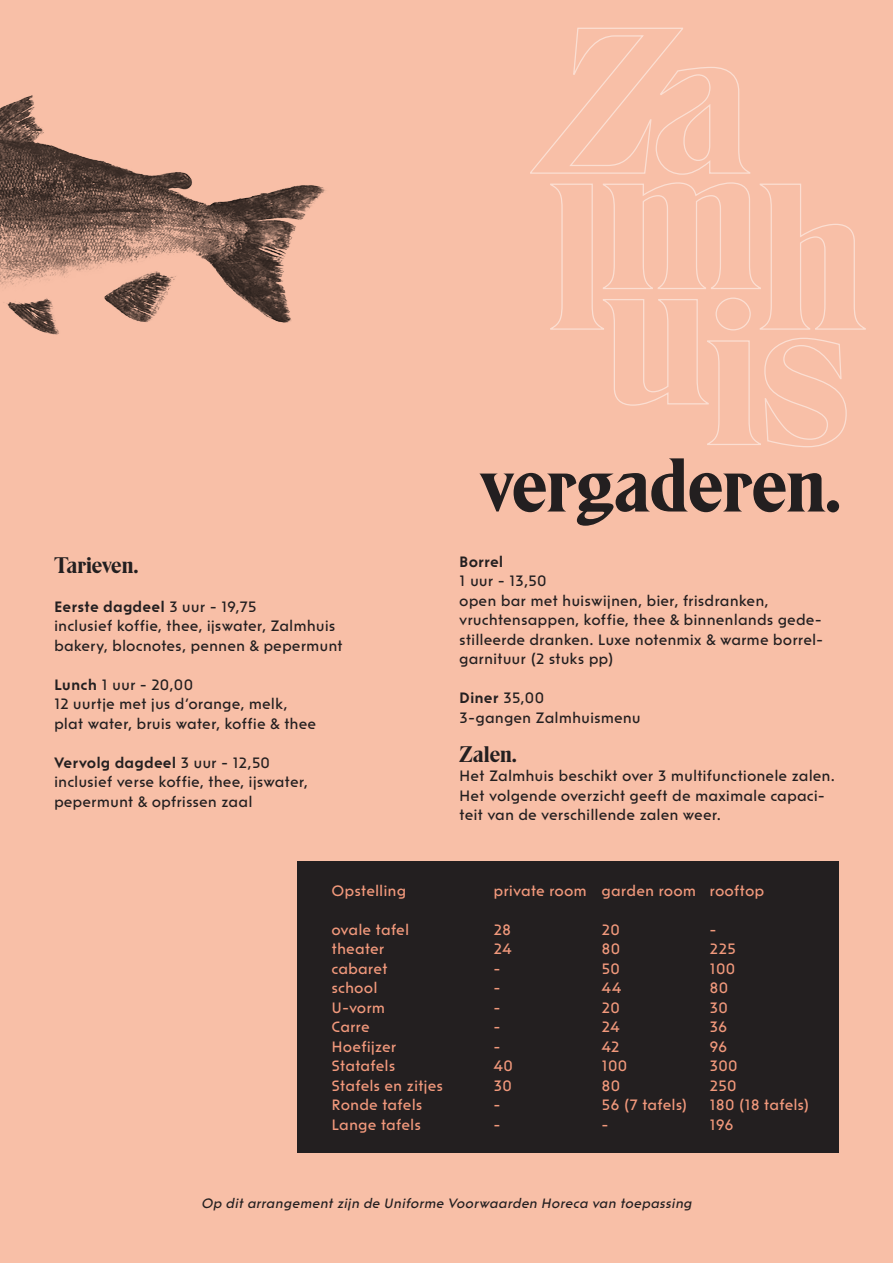
<style>
.page{position:relative;width:893px;height:1263px;background:#f8bfa7}
.page>*{position:absolute;margin:0;border:0;box-sizing:border-box;transform-origin:0 0}
.t1{font:75.9px "Eksell Display Small";letter-spacing:-.01em;color:#231f20}
.Alineastijl_1{font:500 22.5px "Eksell Display";letter-spacing:-.01em;color:#231f20}
.Alineastijl_1-2{font:500 15px/19.5px "Funkis C Sharp Inktraps";letter-spacing:-.005em;color:#231f20;text-align:justify}
.Alineastijl_1-3{font:500 15px "Funkis C Sharp Inktraps";letter-spacing:-.005em;color:#f2997c}
.Alineastijl_1-4{font:700 15px "Funkis C Sharp Inktraps";letter-spacing:.005em;color:#231f20}
.Alineastijl_1-5{font:italic 500 13.5px "Funkis C Sharp Inktraps";color:#231f20}
.s1{font-weight:500}
.s2{font-weight:700}
</style>
<div class="page">
<svg style="left:550px;top:182px;width:316px;height:266px"></svg>
<svg style="left:530px;top:27px;width:221px;height:148px"></svg>
<img style="left:0;top:95px;width:326px;height:240px">
<div style="left:298px;top:861px;width:541px;height:291px;background:#231f20"></div>
<p class="Alineastijl_1" style="left:54px;top:552px;width:86px">Tarieven.</p>
<p class="Alineastijl_1-4" style="left:54px;top:597px;width:204px">Eerste dagdeel <span class="s1">3 uur - 19,75</span></p>
<p class="Alineastijl_1-2" style="left:54px;top:616px;width:283px">inclusief koffie, thee, ijswater, Zalmhuis</p>
<p class="Alineastijl_1-2" style="left:54px;top:636px;width:290px">bakery, blocnotes, pennen &amp; pepermunt</p>
<p class="Alineastijl_1-2" style="left:54px;top:675px;width:147px"><span class="s2">Lunch</span> 1 uur - 20,00   </p>
<p class="Alineastijl_1-2" style="left:54px;top:694px;width:235px">12 uurtje met jus d’orange, melk,</p>
<p class="Alineastijl_1-2" style="left:54px;top:714px;width:264px">plat water, bruis water, koffie &amp; thee</p>
<p class="Alineastijl_1-4" style="left:54px;top:753px;width:218px">Vervolg dagdeel <span class="s1">3 uur - 12,50</span></p>
<p class="Alineastijl_1-2" style="left:54px;top:772px;width:256px">inclusief verse koffie, thee, ijswater,</p>
<p class="Alineastijl_1-2" style="left:54px;top:792px;width:202px">pepermunt &amp; opfrissen zaal  </p>
<p class="t1" style="left:479px;top:442px;width:363px">vergaderen.</p>
<p class="Alineastijl_1-4" style="left:459px;top:553px;width:46px">Borrel</p>
<p class="Alineastijl_1-2" style="left:459px;top:572px;width:95px">1 uur - 13,50   </p>
<p class="Alineastijl_1-2" style="left:459px;top:591px;width:311px">open bar met huiswijnen, bier, frisdranken,</p>
<p class="Alineastijl_1-2" style="left:459px;top:611px;width:366px">vruchtensappen, koffie, thee &amp; binnenlands gede&shy;stilleerde dranken. Luxe notenmix &amp; warme borrel&shy;garnituur (2 stuks pp)</p>
<p class="Alineastijl_1-4" style="left:459px;top:689px;width:86px">Diner <span class="s1">35,00</span></p>
<p class="Alineastijl_1-2" style="left:459px;top:708px;width:183px">3-gangen Zalmhuismenu</p>
<p class="Alineastijl_1" style="left:459px;top:741px;width:59px">Zalen.</p>
<p class="Alineastijl_1-2" style="left:459px;top:767px;width:377px;text-align:left">Het Zalmhuis beschikt over 3 multifunctionele zalen.<br>Het volgende overzicht geeft de maximale capaci&shy;teit van de verschillende zalen weer.</p>
<p class="Alineastijl_1-3" style="left:332px;top:881px;width:76px">Opstelling</p>
<p class="Alineastijl_1-3" style="left:494px;top:881px;width:272px">private room garden room rooftop</p>
<p class="Alineastijl_1-3" style="left:332px;top:920px;width:79px">ovale tafel</p>
<p class="Alineastijl_1-3" style="left:494px;top:920px;width:19px">28</p>
<p class="Alineastijl_1-3" style="left:602px;top:920px;width:20px">20</p>
<p class="Alineastijl_1-3" style="left:710px;top:920px;width:9px">-</p>
<p class="Alineastijl_1-3" style="left:332px;top:940px;width:55px">theater</p>
<p class="Alineastijl_1-3" style="left:494px;top:940px;width:20px">24</p>
<p class="Alineastijl_1-3" style="left:602px;top:940px;width:20px">80</p>
<p class="Alineastijl_1-3" style="left:710px;top:940px;width:28px">225</p>
<p class="Alineastijl_1-3" style="left:332px;top:959px;width:58px">cabaret</p>
<p class="Alineastijl_1-3" style="left:494px;top:959px;width:9px">-</p>
<p class="Alineastijl_1-3" style="left:602px;top:959px;width:20px">50</p>
<p class="Alineastijl_1-3" style="left:710px;top:959px;width:27px">100</p>
<p class="Alineastijl_1-3" style="left:332px;top:979px;width:48px">school</p>
<p class="Alineastijl_1-3" style="left:494px;top:979px;width:9px">-</p>
<p class="Alineastijl_1-3" style="left:602px;top:979px;width:22px">44</p>
<p class="Alineastijl_1-3" style="left:710px;top:979px;width:20px">80</p>
<p class="Alineastijl_1-3" style="left:332px;top:998px;width:55px">U-vorm</p>
<p class="Alineastijl_1-3" style="left:494px;top:998px;width:9px">-</p>
<p class="Alineastijl_1-3" style="left:602px;top:998px;width:20px">20</p>
<p class="Alineastijl_1-3" style="left:710px;top:998px;width:20px">30</p>
<p class="Alineastijl_1-3" style="left:332px;top:1018px;width:40px">Carre</p>
<p class="Alineastijl_1-3" style="left:494px;top:1018px;width:9px">-</p>
<p class="Alineastijl_1-3" style="left:602px;top:1018px;width:20px">24</p>
<p class="Alineastijl_1-3" style="left:710px;top:1018px;width:19px">36</p>
<p class="Alineastijl_1-3" style="left:332px;top:1037px;width:67px">Hoefijzer</p>
<p class="Alineastijl_1-3" style="left:494px;top:1037px;width:9px">-</p>
<p class="Alineastijl_1-3" style="left:602px;top:1037px;width:19px">42</p>
<p class="Alineastijl_1-3" style="left:710px;top:1037px;width:19px">96</p>
<p class="Alineastijl_1-3" style="left:332px;top:1057px;width:65px">Statafels</p>
<p class="Alineastijl_1-3" style="left:494px;top:1057px;width:21px">40</p>
<p class="Alineastijl_1-3" style="left:602px;top:1057px;width:27px">100</p>
<p class="Alineastijl_1-3" style="left:710px;top:1057px;width:30px">300</p>
<p class="Alineastijl_1-3" style="left:332px;top:1076px;width:113px">Stafels en zitjes</p>
<p class="Alineastijl_1-3" style="left:494px;top:1076px;width:20px">30</p>
<p class="Alineastijl_1-3" style="left:602px;top:1076px;width:20px">80</p>
<p class="Alineastijl_1-3" style="left:710px;top:1076px;width:28px">250</p>
<p class="Alineastijl_1-3" style="left:332px;top:1096px;width:93px">Ronde tafels</p>
<p class="Alineastijl_1-3" style="left:494px;top:1096px;width:9px">-</p>
<p class="Alineastijl_1-3" style="left:602px;top:1096px;width:88px">56 (7 tafels)</p>
<p class="Alineastijl_1-3" style="left:710px;top:1096px;width:101px">180 (18 tafels)</p>
<p class="Alineastijl_1-3" style="left:332px;top:1115px;width:91px">Lange tafels</p>
<p class="Alineastijl_1-3" style="left:494px;top:1115px;width:9px">-</p>
<p class="Alineastijl_1-3" style="left:602px;top:1115px;width:9px">-</p>
<p class="Alineastijl_1-3" style="left:710px;top:1115px;width:26px">196</p>
<p class="Alineastijl_1-5" style="left:201px;top:1195px;width:495px">Op dit arrangement zijn de Uniforme Voorwaarden Horeca van toepassing</p>
</div>
